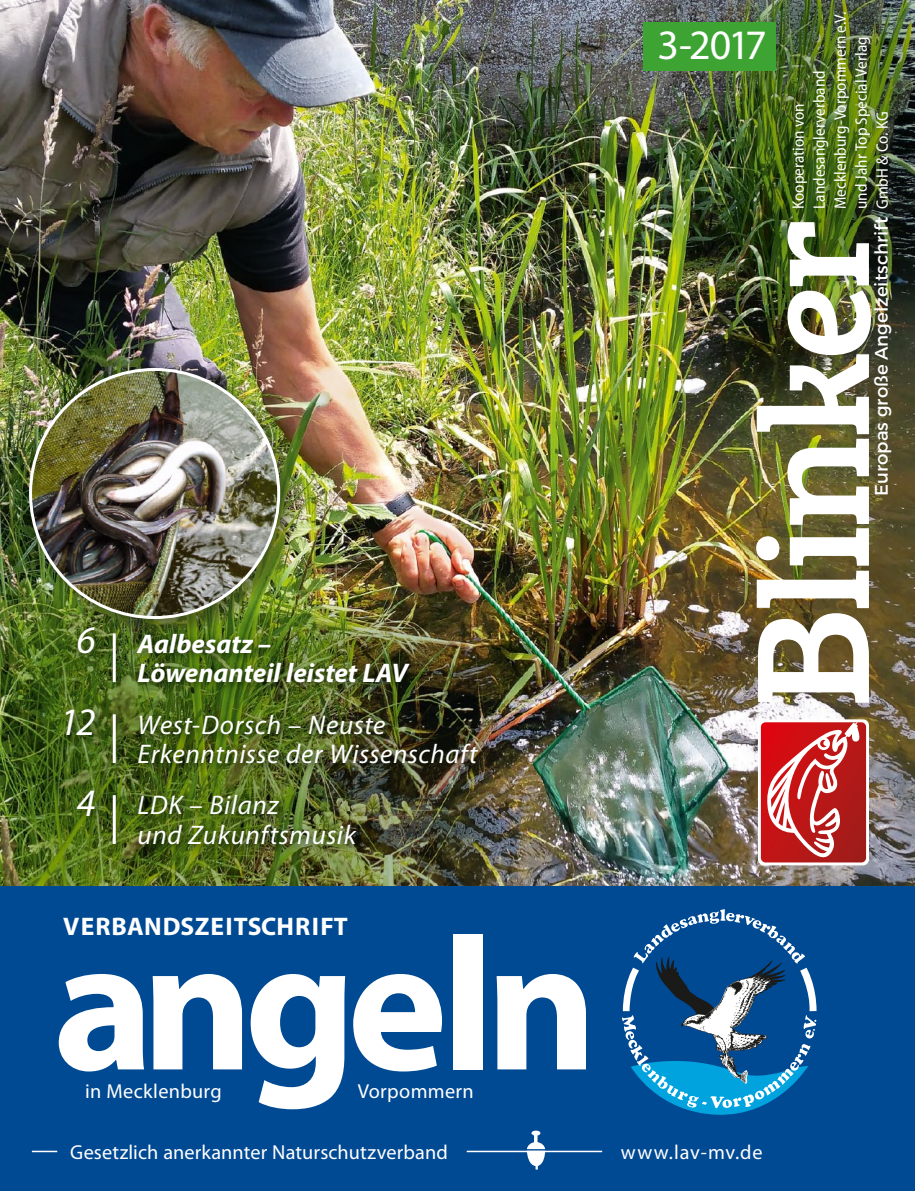
<style>
.page{position:relative;width:915px;height:1191px;background:#fff}
.page>*{position:absolute;margin:0;border:0;box-sizing:border-box;transform-origin:0 0}
.t1{font:700 190.8px "Myriad Pro";color:#fff}
.t2{font:42px "Myriad Pro";color:#fff}
.t3{font:italic 27px/29.4px "Myriad Pro";letter-spacing:.02em;color:#fff}
.t4{font:italic 700 27px/29.4px "Myriad Pro";color:#fff}
.t5{font:700 25.5px "Myriad Pro";letter-spacing:.035em;color:#fff}
.t6{font:20.25px "Myriad Pro";letter-spacing:.01em;color:#fff}
.t7{font:20.25px "Myriad Pro";letter-spacing:.045em;color:#fff}
.t8{font:18.15px "Montserrat";color:#fff}
.t9{font:semi-condensed 16.5px/21px "Myriad Pro";letter-spacing:-.005em;color:#fff}
.s1{font-family:"Myriad Pro";font-stretch:semi-condensed;font-size:16.5px}
.s2{font-weight:400;font-size:39px}
.s3{font-size:39px}
</style>
<div class="page">
<img style="left:0;top:0;width:914px;height:886px">
<img style="left:729px;top:0;width:185px;height:286px">
<img style="left:755px;top:222px;width:115px;height:480px">
<img style="left:0;top:601px;width:493px;height:285px">
<div style="left:24px;top:363px;width:279px;height:279px;background:#1a1a18;opacity:.5"></div>
<img style="left:31px;top:370px;width:247px;height:247px">
<div style="left:0;top:886px;width:914px;height:305px;background:#004993"></div>
<div style="left:642px;top:22px;width:133px;height:49px;background:#3da434"></div>
<hr style="left:466px;top:1150px;width:136px;height:2px;background:#fff">
<svg style="left:526px;top:1130px;width:19px;height:39px"></svg>
<hr style="left:32px;top:1150px;width:25px;height:2px;background:#fff">
<svg style="left:622px;top:909px;width:194px;height:206px"></svg>
<svg style="left:757px;top:719px;width:111px;height:146px"></svg>
<svg style="left:760px;top:722px;width:105px;height:145px"></svg>
<div style="left:60px;top:621px;width:430px;height:235px;background:#001305;opacity:.5"></div>
<hr style="left:113px;top:633px;width:3px;height:49px;background:#fff">
<hr style="left:113px;top:714px;width:3px;height:49px;background:#fff">
<hr style="left:113px;top:795px;width:3px;height:49px;background:#fff">
<h2 class="t2" style="left:657px;top:19px;width:111px">3-2017</h2>
<p class="t9" style="left:787px;top:209px;width:199px;rotate:-90deg">Kooperation von<br>Landesanglerverband<br>Mecklenburg-Vorpommern e.V. und Jahr Top Special Verlag</p>
<p class="t8" style="left:869px;top:496px;width:385px;rotate:-90deg">Europas große Angelzeitschrift <span class="s1">GmbH &amp; Co. KG</span></p>
<h3 class="t4" style="left:138px;top:628px;width:272px;text-indent:-61px"><span class="s2">6</span> Aalbesatz –<br>Löwenanteil leistet LAV</h3>
<h3 class="t3" style="left:137px;top:709px;width:341px;text-indent:-78px"><span class="s3">12</span> West-Dorsch – Neuste<br>Erkenntnisse der Wissenschaft</h3>
<h3 class="t3" style="left:137px;top:790px;width:220px;text-indent:-61px"><span class="s3">4</span> LDK – Bilanz<br>und Zukunftsmusik</h3>
<h3 class="t5" style="left:63px;top:910px;width:286px">VERBANDSZEITSCHRIFT</h3>
<h1 class="t1" style="left:53px;top:880px;width:545px">ANGELN</h1>
<p class="t6" style="left:85px;top:1078px;width:138px">in Mecklenburg</p>
<p class="t6" style="left:358px;top:1078px;width:117px">Vorpommern</p>
<p class="t6" style="left:70px;top:1139px;width:379px">Gesetzlich anerkannter Naturschutzverband</p>
<p class="t7" style="left:620px;top:1139px;width:143px">www.lav-mv.de</p>
</div>
